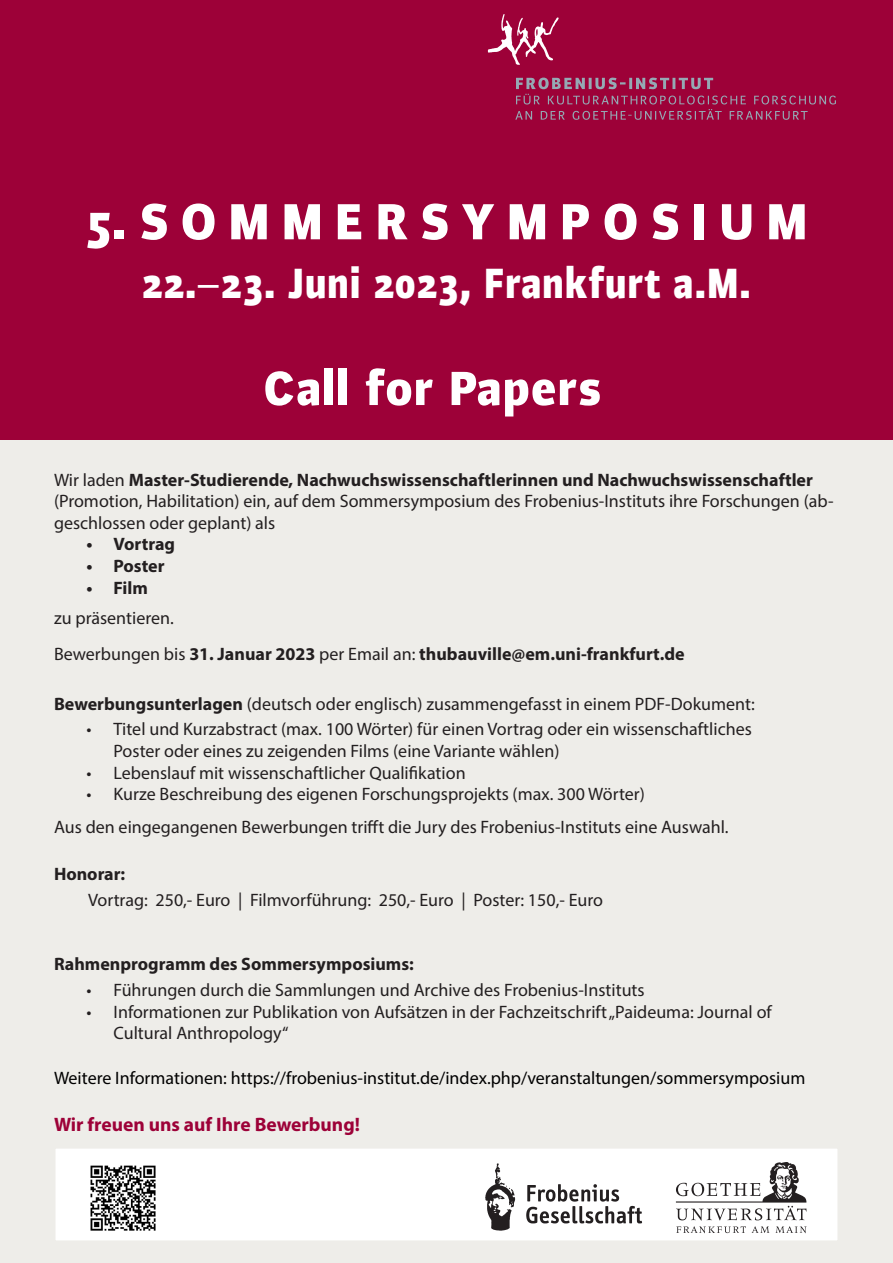
<style>
.page{position:relative;width:893px;height:1263px;background:#fff}
.page>*{position:absolute;margin:0;border:0;box-sizing:border-box;transform-origin:0 0}
.t1{font:800 54px "Alibi";color:#fff}
.t2{font:800 51px "Alibi";color:#fff}
.t3{font:800 45px "Alibi";color:#fff;scale:.92 1}
.t4{font:700 19.5px "Myriad Pro";color:#9d0138}
.t5{font:18px/21.6px "Myriad Pro";color:#231f20}
.t6{font:700 18px "Myriad Pro";color:#231f20}
.t7{font:18px "Myriad Pro";color:#000}
.s1{font-family:"Alibi Roman Os F";font-weight:400}
.s2{font-weight:700}
.s3{font-weight:400}
</style>
<div class="page">
<div style="left:0;top:0;width:893px;height:449px;background:#9d0138"></div>
<svg style="left:515px;top:78px;width:321px;height:42px"></svg>
<img style="left:488px;top:14px;width:18px;height:39px">
<div style="left:0;top:440px;width:893px;height:823px;background:#eeede9"></div>
<div style="left:54px;top:1147px;width:785px;height:95px;background:#fff;border:2px solid #eeede9"></div>
<svg style="left:676px;top:1162px;width:130px;height:58px"></svg>
<svg style="left:676px;top:1226px;width:93px;height:7px"></svg>
<svg style="left:775px;top:1226px;width:32px;height:7px"></svg>
<img style="left:485px;top:1163px;width:157px;height:68px">
<img style="left:90px;top:1165px;width:66px;height:66px">
<p class="t1" style="left:85px;top:187px;width:724px">5. S O M M E R S Y M P O S I U M</p>
<p class="t3" style="left:142px;top:254px;width:664px">22.<span class="s1">–</span>23. Juni 2023, Frankfurt a.M.</p>
<p class="t2" style="left:263px;top:355px;width:340px">Call for Papers</p>
<p class="t5" style="left:54px;top:468px;width:781px">Wir laden <span class="s2">Master-Studierende, Nachwuchswissenschaftlerinnen und Nachwuchswissenschaftler </span>(Promotion, Habilitation) ein, auf dem Sommersymposium des Frobenius-Instituts ihre Forschungen (ab&shy;geschlossen oder geplant) als</p>
<p class="t6" style="left:87px;top:532px;width:90px">• Vortrag</p>
<p class="t6" style="left:87px;top:554px;width:80px">• Poster</p>
<p class="t6" style="left:87px;top:576px;width:63px">• Film</p>
<p class="t5" style="left:54px;top:606px;width:121px">zu präsentieren.</p>
<p class="t6" style="left:54px;top:642px;width:632px"><span class="s3">Bewerbungen bis</span> 31. Januar 2023 <span class="s3">per Email an:</span> thubauville@em.uni-frankfurt.de</p>
<p class="t5" style="left:54px;top:692px;width:702px"><span class="s2">Bewerbungsunterlagen</span> (deutsch oder englisch) zusammengefasst in einem PDF-Dokument:</p>
<p class="t5" style="left:114px;top:718px;width:640px;text-indent:-27px">• Titel und Kurzabstract (max. 100 Wörter) für einen Vortrag oder ein wissenschaftliches<br>Poster oder eines zu zeigenden Films (eine Variante wählen)</p>
<p class="t5" style="left:87px;top:761px;width:381px">• Lebenslauf mit wissenschaftlicher Qualifikation</p>
<p class="t5" style="left:87px;top:783px;width:560px">• Kurze Beschreibung des eigenen Forschungsprojekts (max. 300 Wörter)</p>
<p class="t5" style="left:54px;top:815px;width:676px">Aus den eingegangenen Bewerbungen trifft die Jury des Frobenius-Instituts eine Auswahl.</p>
<p class="t6" style="left:54px;top:862px;width:73px">Honorar:</p>
<p class="t5" style="left:88px;top:889px;width:516px">Vortrag: 250,- Euro | Filmvorführung: 250,- Euro | Poster: 150,- Euro</p>
<p class="t6" style="left:54px;top:952px;width:361px">Rahmenprogramm des Sommersymposiums:</p>
<p class="t5" style="left:87px;top:979px;width:560px">• Führungen durch die Sammlungen und Archive des Frobenius-Instituts</p>
<p class="t5" style="left:114px;top:1001px;width:660px;text-indent:-27px">• Informationen zur Publikation von Aufsätzen in der Fachzeitschrift „Paideuma: Journal of<br>Cultural Anthropology“</p>
<p class="t7" style="left:54px;top:1067px;width:753px">Weitere Informationen: https://frobenius-institut.de/index.php/veranstaltungen/sommersymposium</p>
<p class="t4" style="left:54px;top:1112px;width:308px">Wir freuen uns auf Ihre Bewerbung!</p>
</div>
